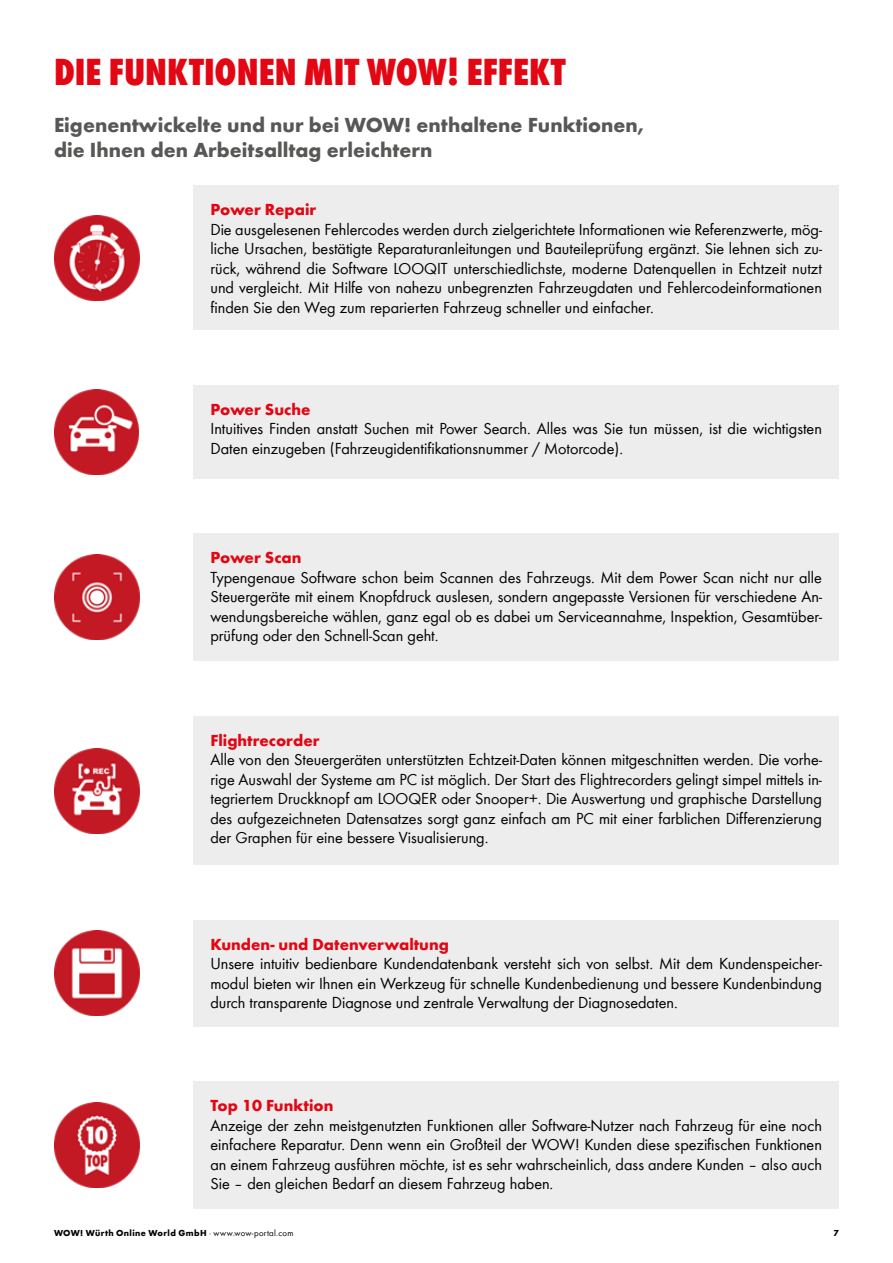
<style>
.page{position:relative;width:893px;height:1263px;background:#fff}
.page>*{position:absolute;margin:0;border:0;box-sizing:border-box;transform-origin:0 0}
.t1{font:800 condensed 39px "Wuerth";color:#e30613}
.t2{font:700 21px/25.2px "Wuerth";color:#575756}
.t3{font:16.5px/19.5px "Wuerth";color:#000;text-align:justify}
.t4{font:700 16.5px "Wuerth";color:#e30613}
.t5{font:700 9px "Wuerth";letter-spacing:.04em;color:#000}
.s1{font-weight:400}
</style>
<div class="page">
<div style="left:193px;top:186px;width:646px;height:144px;background:#ededed"></div>
<div style="left:193px;top:385px;width:646px;height:93px;background:#ededed"></div>
<div style="left:193px;top:534px;width:646px;height:127px;background:#ededed"></div>
<div style="left:193px;top:716px;width:646px;height:149px;background:#ededed"></div>
<div style="left:193px;top:920px;width:646px;height:106px;background:#ededed"></div>
<div style="left:193px;top:1081px;width:646px;height:128px;background:#ededed"></div>
<img style="left:54px;top:215px;width:85px;height:85px">
<img style="left:54px;top:555px;width:85px;height:85px">
<img style="left:54px;top:748px;width:85px;height:85px">
<img style="left:54px;top:931px;width:85px;height:85px">
<img style="left:54px;top:389px;width:85px;height:85px">
<img style="left:54px;top:1103px;width:85px;height:85px">
<h1 class="t1" style="left:54px;top:44px;width:513px">DIE FUNKTIONEN MIT WOW! EFFEKT</h1>
<p class="t2" style="left:54px;top:110px;width:592px">Eigenentwickelte und nur bei WOW! enthaltene Funktionen, die Ihnen den Arbeitsalltag erleichtern</p>
<p class="t4" style="left:210px;top:198px;width:107px">Power Repair</p>
<p class="t3" style="left:210px;top:219px;width:613px">Die ausgelesenen Fehlercodes werden durch zielgerichtete Informationen wie Referenzwerte, mög&shy;liche Ursachen, bestätigte Reparaturanleitungen und Bauteileprüfung ergänzt. Sie lehnen sich zu&shy;rück, während die Software LOOQIT unterschiedlichste, moderne Datenquellen in Echtzeit nutzt und vergleicht. Mit Hilfe von nahezu unbegrenzten Fahrzeugdaten und Fehlercodeinformationen finden Sie den Weg zum reparierten Fahrzeug schneller und einfacher.</p>
<p class="t4" style="left:210px;top:397px;width:102px">Power Suche</p>
<p class="t3" style="left:210px;top:418px;width:613px">Intuitives Finden anstatt Suchen mit Power Search. Alles was Sie tun müssen, ist die wichtigsten<br>Daten einzugeben (Fahrzeugidentifikationsnummer / Motorcode).</p>
<p class="t4" style="left:210px;top:546px;width:92px">Power Scan</p>
<p class="t3" style="left:210px;top:567px;width:613px">Typengenaue Software schon beim Scannen des Fahrzeugs. Mit dem Power Scan nicht nur alle Steuergeräte mit einem Knopfdruck auslesen, sondern angepasste Versionen für verschiedene An&shy;wendungsbereiche wählen, ganz egal ob es dabei um Serviceannahme, Inspektion, Gesamtüber&shy;prüfung oder den Schnell-Scan geht.</p>
<p class="t4" style="left:210px;top:728px;width:111px">Flightrecorder</p>
<p class="t3" style="left:210px;top:749px;width:613px">Alle von den Steuergeräten unterstützten Echtzeit-Daten können mitgeschnitten werden. Die vorhe&shy;rige Auswahl der Systeme am PC ist möglich. Der Start des Flightrecorders gelingt simpel mittels in&shy;tegriertem Druckknopf am LOOQER oder Snooper+. Die Auswertung und graphische Darstellung des aufgezeichneten Datensatzes sorgt ganz einfach am PC mit einer farblichen Differenzierung der Graphen für eine bessere Visualisierung.</p>
<p class="t4" style="left:210px;top:932px;width:240px">Kunden- und Datenverwaltung</p>
<p class="t3" style="left:210px;top:953px;width:613px">Unsere intuitiv bedienbare Kundendatenbank versteht sich von selbst. Mit dem Kundenspeicher&shy;modul bieten wir Ihnen ein Werkzeug für schnelle Kundenbedienung und bessere Kundenbindung durch transparente Diagnose und zentrale Verwaltung der Diagnosedaten.</p>
<p class="t4" style="left:210px;top:1093px;width:124px">Top 10 Funktion</p>
<p class="t3" style="left:210px;top:1115px;width:613px">Anzeige der zehn meistgenutzten Funktionen aller Software-Nutzer nach Fahrzeug für eine noch einfachere Reparatur. Denn wenn ein Großteil der WOW! Kunden diese spezifischen Funktionen an einem Fahrzeug ausführen möchte, ist es sehr wahrscheinlich, dass andere Kunden – also auch Sie – den gleichen Bedarf an diesem Fahrzeug haben.</p>
<p class="t5" style="left:54px;top:1226px;width:241px">WOW! Würth Online World GmbH <span class="s1">· www.wow-portal.com</span></p>
<p class="t5" style="left:834px;top:1226px;width:7px">7</p>
</div>
